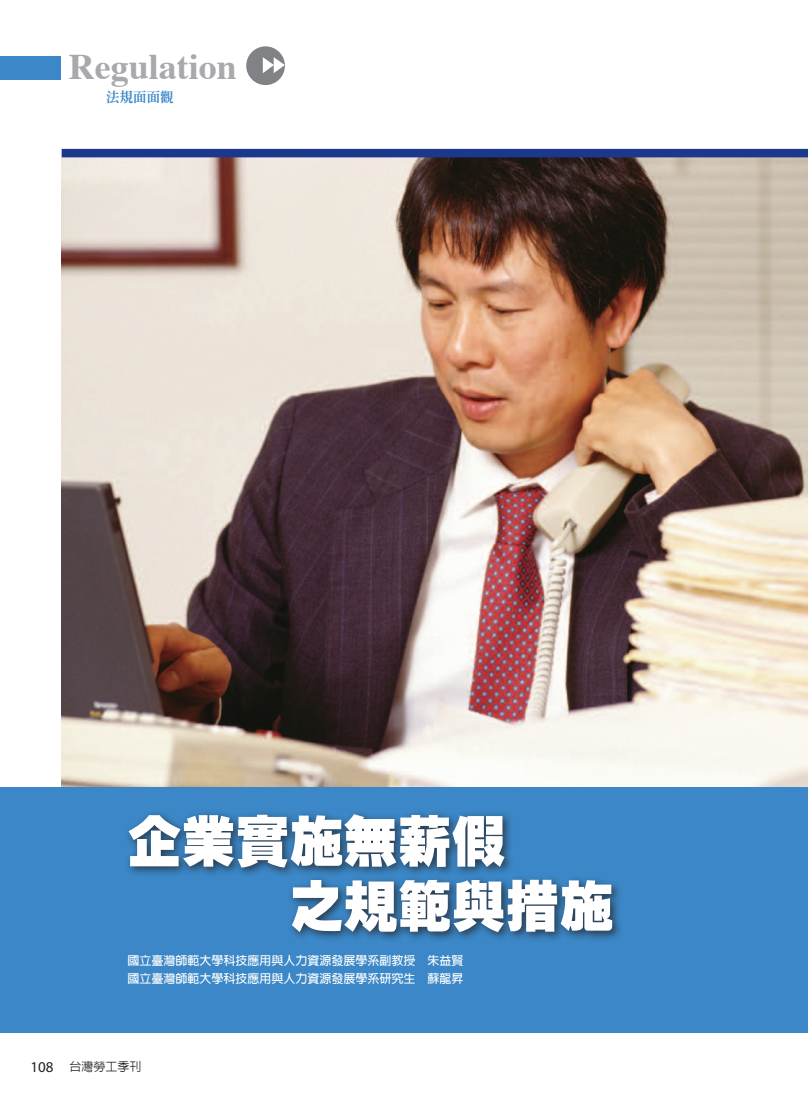
<style>
.page{position:relative;width:808px;height:1106px;background:#fff}
.page>*{position:absolute;margin:0;border:0;box-sizing:border-box;transform-origin:0 0}
.大標{font:900 54px "Lin Gothic";color:#fff}
.t1{font:700 36px "Times";color:#a8a9ad}
.t2{font:15px "Myriad";color:#231f20}
.t3{font:800 13.5px "Inn Ming";color:#3b87c7}
.作者{font:700 12px "Lin Gothic";color:#fff}
.t4{font:500 12px "Lin Gothic";color:#231f20}
</style>
<div class="page">
<div style="left:0;top:56px;width:61px;height:24px;background:#3b87c7"></div>
<div style="left:246px;top:46px;width:39px;height:39px;background:#808285;border-radius:50%"></div>
<svg style="left:263px;top:57px;width:22px;height:16px"></svg>
<img style="left:62px;top:157px;width:746px;height:629px">
<div style="left:0;top:786px;width:808px;height:246px;background:#3b87c7"></div>
<div style="left:62px;top:149px;width:746px;height:8px;background:#1b388c"></div>
<div style="left:123px;top:809px;width:499px;height:133px;background:#231f20;opacity:.75"></div>
<p class="t1" style="left:69px;top:33px;width:170px">Regulation</p>
<p class="t3" style="left:106px;top:90px;width:69px">法規面面觀</p>
<p class="大標" style="left:128px;top:812px;width:379px">企業實施無薪假</p>
<p class="大標" style="left:290px;top:877px;width:325px">之規範與措施</p>
<p class="作者" style="left:128px;top:954px;width:337px">國立臺灣師範大學科技應用與人力資源發展學系副教授 朱益賢</p>
<p class="作者" style="left:128px;top:972px;width:337px">國立臺灣師範大學科技應用與人力資源發展學系研究生 蘇龍昇</p>
<p class="t2" style="left:31px;top:1059px;width:25px">108</p>
<p class="t4" style="left:69px;top:1060px;width:73px">台灣勞工季刊</p>
</div>
